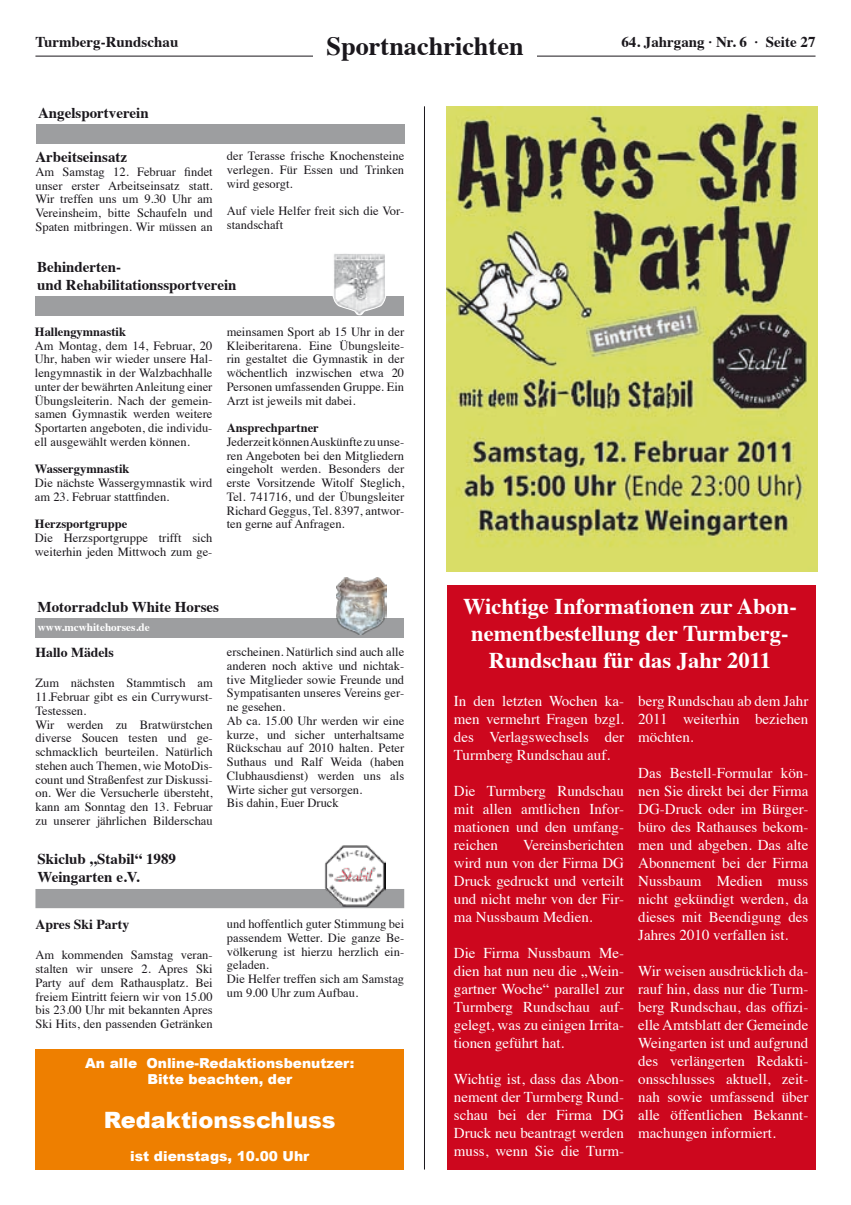
<style>
.page{position:relative;width:851px;height:1205px;background:#fff}
.page>*{position:absolute;margin:0;border:0;box-sizing:border-box;transform-origin:0 0}
.t1{font:700 26.25px "Times";color:#1a171c}
.t2{font:700 22.5px/27px "Times";color:#fff;text-align:center}
.t3{font:900 22.5px "Arial";color:#fff}
.t4{font:15px/18px "Times";color:#fff;text-align:justify}
.t5{font:700 15px/18px "Times";color:#1a171c}
.t6{font:900 13.75px/16.5px "Arial";color:#fff;text-align:center}
.t7{font:700 13.75px "Times";color:#1a171c}
.t8{font:12.5px/13.8px "Times";color:#1a171c;text-align:justify}
.t9{font:700 12.5px "Times";color:#1a171c}
.t10{font:700 11.25px "Times";color:#fff}
</style>
<div class="page">
<hr style="left:35px;top:56px;width:780px;height:1px;background:#1a171c">
<hr style="left:424px;top:106px;width:1px;height:1063px;background:#1a171c">
<div style="left:313px;top:35px;width:224px;height:45px;background:#fff"></div>
<div style="left:35px;top:1049px;width:369px;height:120px;background:#ee7f00"></div>
<div style="left:36px;top:124px;width:368px;height:20px;background:#9d9ea0"></div>
<div style="left:35px;top:296px;width:368px;height:20px;background:#9d9ea0"></div>
<svg style="left:332px;top:254px;width:54px;height:62px"></svg>
<div style="left:35px;top:889px;width:369px;height:19px;background:#9d9ea0"></div>
<img style="left:323px;top:845px;width:62px;height:61px">
<img style="left:446px;top:106px;width:371px;height:465px">
<div style="left:35px;top:618px;width:369px;height:19px;background:#9d9ea0"></div>
<img style="left:336px;top:577px;width:50px;height:57px">
<div style="left:446px;top:585px;width:369px;height:584px;background:#cd071e"></div>
<p class="t5" style="left:35px;top:31px;width:144px">Turmberg-Rundschau</p>
<p class="t5" style="left:621px;top:31px;width:196px">64. Jahrgang · Nr. 6 · Seite 27</p>
<h1 class="t1" style="left:326px;top:21px;width:198px">Sportnachrichten</h1>
<p class="t5" style="left:38px;top:102px;width:112px">Angelsportverein</p>
<p class="t5" style="left:35px;top:146px;width:93px">Arbeitseinsatz</p>
<p class="t8" style="left:35px;top:164px;width:179px">Am Samstag 12. Februar findet unser erster Arbeitseinsatz statt.<br>Wir treffen uns um 9.30 Uhr am Vereinsheim, bitte Schaufeln und Spaten mitbringen. Wir müssen an</p>
<p class="t8" style="left:227px;top:148px;width:179px">der Terasse frische Knochensteine verlegen. Für Essen und Trinken wird gesorgt.</p>
<p class="t8" style="left:227px;top:203px;width:179px">Auf viele Helfer freit sich die Vor&shy;standschaft</p>
<p class="t5" style="left:37px;top:256px;width:201px">Behinderten-<br>und Rehabilitationssportverein</p>
<p class="t9" style="left:35px;top:320px;width:92px">Hallengymnastik</p>
<p class="t8" style="left:35px;top:337px;width:179px">Am Montag, dem 14, Februar, 20<br>Uhr, haben wir wieder unsere Hal&shy;lengymnastik in der Walzbachhalle unter der bewährten Anleitung einer Übungsleiterin. Nach der gemein&shy;samen Gymnastik werden weitere Sportarten angeboten, die individu&shy;ell ausgewählt werden können.</p>
<p class="t9" style="left:35px;top:457px;width:96px">Wassergymnastik</p>
<p class="t8" style="left:35px;top:475px;width:179px">Die nächste Wassergymnastik wird am 23. Februar stattfinden.</p>
<p class="t9" style="left:35px;top:512px;width:94px">Herzsportgruppe</p>
<p class="t8" style="left:35px;top:530px;width:179px">Die Herzsportgruppe trifft sich weiterhin jeden Mittwoch zum ge-</p>
<p class="t8" style="left:227px;top:324px;width:179px">meinsamen Sport ab 15 Uhr in der Kleiberitarena. Eine Übungsleite&shy;rin gestaltet die Gymnastik in der wöchentlich inzwischen etwa 20<br>Personen umfassenden Gruppe. Ein Arzt ist jeweils mit dabei.</p>
<p class="t9" style="left:227px;top:416px;width:94px">Ansprechpartner</p>
<p class="t8" style="left:227px;top:434px;width:179px">Jederzeit können Auskünfte zu unse&shy;ren Angeboten bei den Mitgliedern eingeholt werden. Besonders der erste Vorsitzende Witolf Steglich, Tel. 741716, und der Übungsleiter Richard Geggus, Tel. 8397, antwor&shy;ten gerne auf Anfragen.</p>
<p class="t5" style="left:38px;top:596px;width:183px">Motorradclub White Horses</p>
<p class="t10" style="left:38px;top:616px;width:113px">www.mcwhitehorses.de</p>
<p class="t7" style="left:35px;top:639px;width:80px">Hallo Mädels</p>
<p class="t8" style="left:35px;top:675px;width:179px;text-align:left">Zum nächsten Stammtisch am<br>11.Februar gibt es ein Currywurst-<br>Testessen.<br>Wir werden zu Bratwürstchen diverse Soucen testen und ge&shy;schmacklich beurteilen. Natürlich stehen auch Themen, wie MotoDis&shy;count und Straßenfest zur Diskussi&shy;on. Wer die Versucherle übersteht, kann am Sonntag den 13. Februar zu unserer jährlichen Bilderschau</p>
<p class="t8" style="left:227px;top:644px;width:179px;text-align:left">erscheinen. Natürlich sind auch alle anderen noch aktive und nichtak&shy;tive Mitglieder sowie Freunde und<br>Sympatisanten unseres Vereins ger&shy;ne gesehen.<br>Ab ca. 15.00 Uhr werden wir eine kurze, und sicher unterhaltsame<br>Rückschau auf 2010 halten. Peter<br>Suthaus und Ralf Weida (haben<br>Clubhausdienst) werden uns als<br>Wirte sicher gut versorgen.<br>Bis dahin, Euer Druck</p>
<p class="t5" style="left:38px;top:849px;width:140px">Skiclub „Stabil“ 1989<br>Weingarten e.V.</p>
<p class="t7" style="left:35px;top:911px;width:95px">Apres Ski Party</p>
<p class="t8" style="left:35px;top:947px;width:179px">Am kommenden Samstag veran&shy;stalten wir unsere 2. Apres Ski Party auf dem Rathausplatz. Bei freiem Eintritt feiern wir von 15.00 bis 23.00 Uhr mit bekannten Apres Ski Hits, den passenden Getränken</p>
<p class="t8" style="left:227px;top:916px;width:179px;text-align:left">und hoffentlich guter Stimmung bei passendem Wetter. Die ganze Be&shy;völkerung ist hierzu herzlich ein&shy;geladen.<br>Die Helfer treffen sich am Samstag um 9.00 Uhr zum Aufbau.</p>
<p class="t6" style="left:85px;top:1054px;width:271px">An alle Online-Redaktionsbenutzer:<br>Bitte beachten, der</p>
<h2 class="t3" style="left:104px;top:1103px;width:233px">Redaktionsschluss</h2>
<p class="t6" style="left:130px;top:1147px;width:180px">ist dienstags, 10.00 Uhr</p>
<h2 class="t2" style="left:463px;top:590px;width:335px">Wichtige Informationen zur Abon&shy;nementbestellung der Turmberg-<br>Rundschau für das Jahr 2011</h2>
<p class="t4" style="left:454px;top:690px;width:172px">In den letzten Wochen ka&shy;men vermehrt Fragen bzgl. des Verlagswechsels der Turmberg Rundschau auf.</p>
<p class="t4" style="left:454px;top:780px;width:172px">Die Turmberg Rundschau mit allen amtlichen Infor&shy;mationen und den umfang&shy;reichen</p>
<p class="t4" style="left:454px;top:834px;width:172px;text-indent:69px">Vereinsberichten wird nun von der Firma DG Druck gedruckt und verteilt und nicht mehr von der Fir&shy;ma Nussbaum Medien.</p>
<p class="t4" style="left:454px;top:942px;width:172px">Die Firma Nussbaum Me&shy;dien hat nun neu die „Wein&shy;gartner Woche“ parallel zur Turmberg Rundschau auf&shy;gelegt, was zu einigen Irrita&shy;tionen geführt hat.</p>
<p class="t4" style="left:454px;top:1068px;width:172px">Wichtig ist, dass das Abon&shy;nement der Turmberg Rund&shy;schau bei der Firma DG Druck neu beantragt werden muss, wenn Sie die Turm-</p>
<p class="t4" style="left:638px;top:690px;width:172px">berg Rundschau ab dem Jahr 2011 weiterhin beziehen möchten.</p>
<p class="t4" style="left:638px;top:762px;width:172px">Das Bestell-Formular kön&shy;nen Sie direkt bei der Firma DG-Druck oder im Bürger&shy;büro des Rathauses bekom&shy;men und abgeben. Das alte Abonnement bei der Firma Nussbaum Medien muss nicht gekündigt werden, da dieses mit Beendigung des Jahres 2010 verfallen ist.</p>
<p class="t4" style="left:638px;top:960px;width:172px">Wir weisen ausdrücklich da&shy;rauf hin, dass nur die Turm&shy;berg Rundschau, das offizi&shy;elle Amtsblatt der Gemeinde Weingarten ist und aufgrund des verlängerten Redakti&shy;onsschlusses aktuell, zeit&shy;nah sowie umfassend über alle öffentlichen Bekannt&shy;machungen informiert.</p>
</div>
